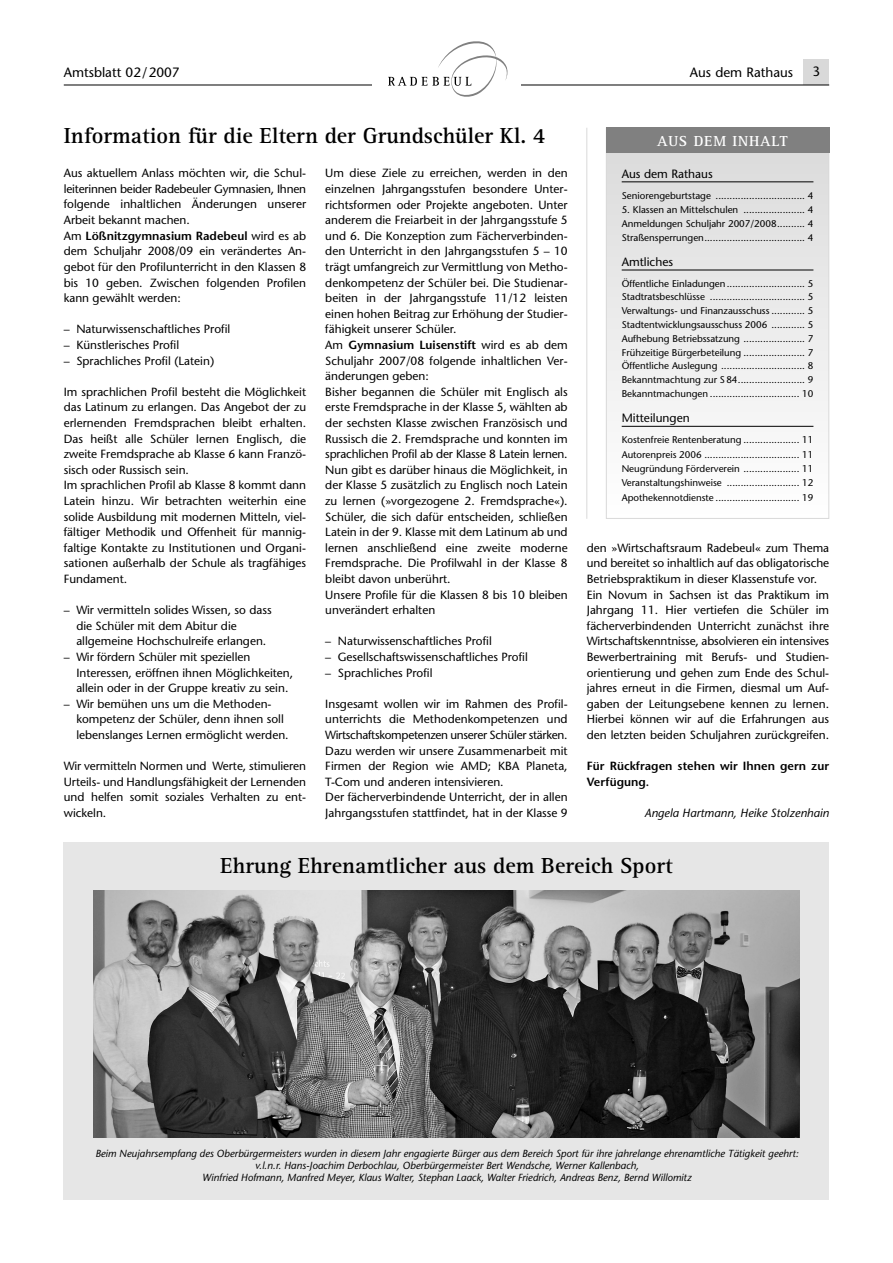
<style>
.page{position:relative;width:893px;height:1263px;background:#fff}
.page>*{position:absolute;margin:0;border:0;box-sizing:border-box;transform-origin:0 0}
.t1{font:700 22.5px "Rotis Serif";color:#000}
.t2{font:700 15px "Rotis Serif";letter-spacing:.055em;color:#fff}
.t3{font:13.5px "Stone Sans";color:#000}
.t4{font:12px "Stone Sans";color:#000}
.t5{font:11.85px/15.6px "Stone Sans";color:#000}
.t6{font:600 11.85px/15.6px "Stone Sans";letter-spacing:.005em;color:#000}
.t7{font:italic 11.85px "Stone Sans";color:#000}
.t8{font:italic 10.2px/12.3px "Stone Sans";color:#000;text-align:center}
.t9{font:9.75px/13.8px "Stone Sans";color:#000;text-align:justify}
.s1{font-weight:600}
</style>
<div class="page">
<div style="left:804px;top:60px;width:25px;height:25px;background:#d9d9d9"></div>
<hr style="left:64px;top:85px;width:765px;height:1px;background:#000">
<div style="left:372px;top:36px;width:149px;height:64px;background:#fff"></div>
<svg style="left:388px;top:41px;width:120px;height:56px"></svg>
<div style="left:607px;top:128px;width:221px;height:390px;background:linear-gradient(to bottom,#d8d8d8,#fff)"></div>
<div style="left:606px;top:128px;width:223px;height:391px;border:1px solid #d9d9d9"></div>
<hr style="left:622px;top:181px;width:191px;height:1px;background:#000">
<hr style="left:622px;top:270px;width:191px;height:1px;background:#000">
<hr style="left:622px;top:426px;width:191px;height:1px;background:#000">
<div style="left:606px;top:128px;width:223px;height:25px;background:#808080"></div>
<hr style="left:586px;top:128px;width:1px;height:391px;background:#d9d9d9">
<div style="left:64px;top:842px;width:765px;height:357px;background:#e6e6e6"></div>
<img style="left:94px;top:890px;width:705px;height:248px">
<p class="t3" style="left:64px;top:67px;width:117px">Amtsblatt 02/2007</p>
<p class="t3" style="left:690px;top:67px;width:105px">Aus dem Rathaus</p>
<p class="t3" style="left:813px;top:66px;width:9px">3</p>
<h1 class="t1" style="left:64px;top:128px;width:483px">Information für die Eltern der Grundschüler Kl. 4</h1>
<p class="t2" style="left:657px;top:135px;width:132px">AUS DEM INHALT</p>
<p class="t5" style="left:64px;top:167px;width:244px">Aus aktuellem Anlass möchten wir, die Schul&shy;leiterinnen beider Radebeuler Gymnasien, Ihnen folgende inhaltlichen Änderungen unserer Arbeit bekannt machen.<br>Am <span class="s1">Lößnitzgymnasium Radebeul</span> wird es ab dem Schuljahr 2008/09 ein verändertes An - gebot für den Profilunterricht in den Klassen 8 bis 10 geben. Zwischen folgenden Profilen kann gewählt werden:</p>
<p class="t5" style="left:64px;top:323px;width:168px">– Naturwissenschaftliches Profil</p>
<p class="t5" style="left:64px;top:338px;width:117px">– Künstlerisches Profil</p>
<p class="t5" style="left:64px;top:354px;width:152px">– Sprachliches Profil (Latein)</p>
<p class="t5" style="left:64px;top:385px;width:244px">Im sprachlichen Profil besteht die Möglichkeit das Latinum zu erlangen. Das Angebot der zu erlernenden Fremdsprachen bleibt erhalten.<br>Das heißt alle Schüler lernen Englisch, die zweite Fremdsprache ab Klasse 6 kann Franzö&shy;sisch oder Russisch sein.<br>Im sprachlichen Profil ab Klasse 8 kommt dann Latein hinzu. Wir betrachten weiterhin eine solide Ausbildung mit modernen Mitteln, viel&shy;fältiger Methodik und Offenheit für mannig - faltige Kontakte zu Institutionen und Organi&shy;sationen außerhalb der Schule als tragfähiges Fundament.</p>
<p class="t5" style="left:76px;top:603px;width:197px;text-indent:-13px">– Wir vermitteln solides Wissen, so dass die Schüler mit dem Abitur die allgemeine Hochschulreife erlangen.</p>
<p class="t5" style="left:76px;top:650px;width:218px;text-indent:-13px">– Wir fördern Schüler mit speziellen<br>Interessen, eröffnen ihnen Möglichkeiten, allein oder in der Gruppe kreativ zu sein.</p>
<p class="t5" style="left:76px;top:697px;width:214px;text-indent:-13px">– Wir bemühen uns um die Methoden - kompetenz der Schüler, denn ihnen soll lebenslanges Lernen ermöglicht werden.</p>
<p class="t5" style="left:64px;top:759px;width:244px;text-align:justify">Wir vermitteln Normen und Werte, stimulieren Urteils- und Handlungsfähigkeit der Lernenden und helfen somit soziales Verhalten zu ent&shy;wickeln.</p>
<p class="t5" style="left:325px;top:167px;width:244px">Um diese Ziele zu erreichen, werden in den einzelnen Jahrgangsstufen besondere Unter&shy;richtsformen oder Projekte angeboten. Unter anderem die Freiarbeit in der Jahrgangsstufe 5 und 6. Die Konzeption zum Fächerverbinden&shy;den Unterricht in den Jahrgangsstufen 5 – 10 trägt umfangreich zur Vermittlung von Metho&shy;denkompetenz der Schüler bei. Die Studienar&shy;beiten in der Jahrgangsstufe 11/12 leisten einen hohen Beitrag zur Erhöhung der Studier&shy;fähigkeit unserer Schüler.<br>Am <span class="s1">Gymnasium Luisenstift</span> wird es ab dem Schuljahr 2007/08 folgende inhaltlichen Ver&shy;änderungen geben:<br>Bisher begannen die Schüler mit Englisch als erste Fremdsprache in der Klasse 5, wählten ab der sechsten Klasse zwischen Französisch und Russisch die 2. Fremdsprache und konnten im sprachlichen Profil ab der Klasse 8 Latein lernen.<br>Nun gibt es darüber hinaus die Möglichkeit, in der Klasse 5 zusätzlich zu Englisch noch Latein zu lernen (»vorgezogene 2. Fremdsprache«).<br>Schüler, die sich dafür entscheiden, schließen Latein in der 9. Klasse mit dem Latinum ab und lernen anschließend eine zweite moderne Fremdsprache. Die Profilwahl in der Klasse 8 bleibt davon unberührt.<br>Unsere Profile für die Klassen 8 bis 10 bleiben unverändert erhalten</p>
<p class="t5" style="left:325px;top:635px;width:168px">– Naturwissenschaftliches Profil</p>
<p class="t5" style="left:325px;top:650px;width:204px">– Gesellschaftswissenschaftliches Profil</p>
<p class="t5" style="left:325px;top:666px;width:109px">– Sprachliches Profil</p>
<p class="t5" style="left:325px;top:697px;width:244px">Insgesamt wollen wir im Rahmen des Profil - unterrichts die Methodenkompetenzen und Wirtschaftskompetenzen unserer Schüler stärken.<br>Dazu werden wir unsere Zusammenarbeit mit Firmen der Region wie AMD; KBA Planeta, T-Com und anderen intensivieren.<br>Der fächerverbindende Unterricht, der in allen Jahrgangsstufen stattfindet, hat in der Klasse 9</p>
<p class="t4" style="left:622px;top:169px;width:93px">Aus dem Rathaus</p>
<p class="t9" style="left:622px;top:190px;width:193px">Seniorengeburtstage ................................ 4</p>
<p class="t9" style="left:622px;top:204px;width:193px">5. Klassen an Mittelschulen ...................... 4<br>Anmeldungen Schuljahr 2007/2008.......... 4<br>Straßensperrungen.................................... 4</p>
<p class="t4" style="left:622px;top:257px;width:53px">Amtliches</p>
<p class="t9" style="left:622px;top:277px;width:193px">Öffentliche Einladungen............................ 5<br>Stadtratsbeschlüsse .................................. 5<br>Verwaltungs- und Finanzausschuss ............ 5<br>Stadtentwicklungsausschuss 2006 ............ 5<br>Aufhebung Betriebssatzung ...................... 7<br>Frühzeitige Bürgerbeteilung ...................... 7<br>Öffentliche Auslegung .............................. 8<br>Bekanntmachtung zur S84........................ 9<br>Bekanntmachungen ................................ 10</p>
<p class="t4" style="left:622px;top:413px;width:70px">Mitteilungen</p>
<p class="t9" style="left:622px;top:434px;width:193px;line-height:14.2px">Kostenfreie Rentenberatung .................... 11<br>Autorenpreis 2006 .................................. 11<br>Neugründung Förderverein .................... 11<br>Veranstaltungshinweise .......................... 12<br>Apothekennotdienste .............................. 19</p>
<p class="t5" style="left:587px;top:541px;width:244px">den »Wirtschaftsraum Radebeul« zum Thema und bereitet so inhaltlich auf das obligatorische Betriebspraktikum in dieser Klassenstufe vor.<br>Ein Novum in Sachsen ist das Praktikum im Jahrgang 11. Hier vertiefen die Schüler im fächerverbindenden Unterricht zunächst ihre Wirtschaftskenntnisse, absolvieren ein intensives Bewerbertraining mit Berufs- und Studien - orientierung und gehen zum Ende des Schul&shy;jahres erneut in die Firmen, diesmal um Auf - gaben der Leitungsebene kennen zu lernen.<br>Hierbei können wir auf die Erfahrungen aus den letzten beiden Schuljahren zurückgreifen.</p>
<p class="t6" style="left:587px;top:759px;width:244px">Für Rückfragen stehen wir Ihnen gern zur<br>Verfügung.</p>
<p class="t7" style="left:644px;top:808px;width:186px">Angela Hartmann, Heike Stolzenhain</p>
<h1 class="t1" style="left:220px;top:858px;width:454px">Ehrung Ehrenamtlicher aus dem Bereich Sport</h1>
<p class="t8" style="left:95px;top:1148px;width:705px">Beim Neujahrsempfang des Oberbürgermeisters wurden in diesem Jahr engagierte Bürger aus dem Bereich Sport für ihre jahrelange ehrenamtliche Tätigkeit geehrt: v.l.n.r. Hans-Joachim Derbochlau, Oberbürgermeister Bert Wendsche, Werner Kallenbach,<br>Winfried Hofmann, Manfred Meyer, Klaus Walter, Stephan Laack, Walter Friedrich, Andreas Benz, Bernd Willomitz</p>
</div>
